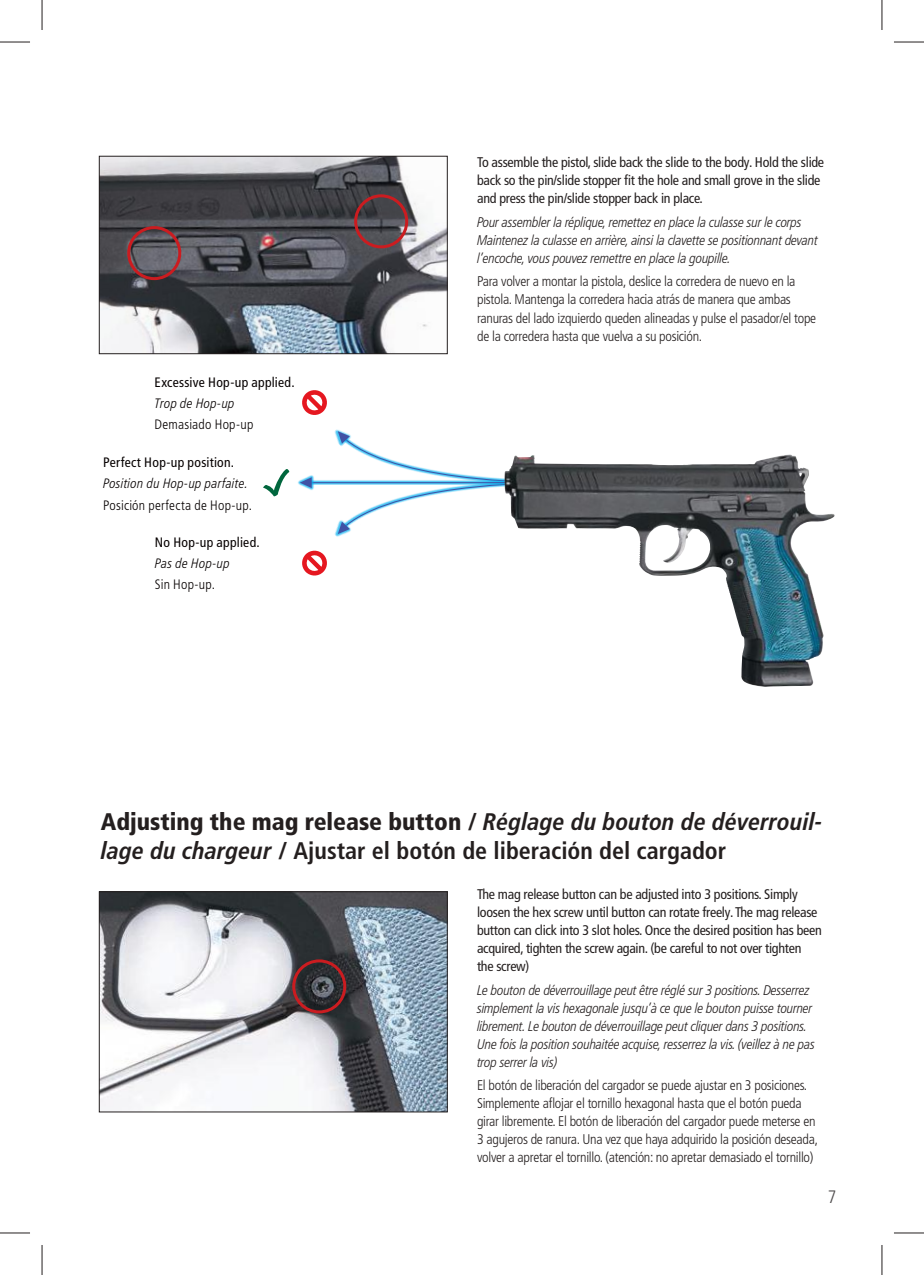
<style>
.page{position:relative;width:924px;height:1275px;background:#fff}
.page>*{position:absolute;margin:0;border:0;box-sizing:border-box;transform-origin:0 0}
.t1{font:italic 700 condensed 24px/28.8px "Frutiger LT Pro";color:#241f1f}
.t2{font:300 condensed 18px "Frutiger LT Pro";color:#4e4b4c}
.t3{font:300 condensed 14px/18px "Frutiger LT Pro";letter-spacing:-.02em;color:#241f1f}
.t4{font:italic 300 condensed 14px/18px "Frutiger LT Pro";letter-spacing:-.02em;color:#241f1f}
.t5{font:condensed 14px/18px "Frutiger LT Pro";letter-spacing:-.02em;color:#241f1f}
.t6{font:condensed 13.6px "Frutiger LT Pro";letter-spacing:.02em;color:#060000}
.t7{font:300 condensed 13.6px "Frutiger LT Pro";letter-spacing:.02em;color:#060000}
.t8{font:italic 300 condensed 13.6px "Frutiger LT Pro";letter-spacing:.015em;color:#060000}
.s1{font-weight:900;font-style:normal}
.s2{font-style:normal;font-stretch:normal}
.s3{font-style:normal}
</style>
<div class="page">
<img style="left:101px;top:158px;width:344px;height:194px">
<div style="left:99px;top:156px;width:348px;height:198px;border:1px solid #241f1f"></div>
<img style="left:101px;top:893px;width:344px;height:217px">
<div style="left:99px;top:891px;width:348px;height:221px;border:1px solid #241f1f"></div>
<div style="left:354px;top:194px;width:54px;height:54px;border:3px solid #cb1c20;border-radius:50%"></div>
<div style="left:292px;top:959px;width:54px;height:54px;border:3px solid #cb1c20;border-radius:50%"></div>
<svg style="left:334px;top:429px;width:170px;height:108px"></svg>
<div style="left:308px;top:479px;width:254px;height:6px;background:#00aeef;opacity:.75"></div>
<hr style="left:311px;top:482px;width:249px;height:1px;background:#4052a5">
<div style="left:297px;top:474px;width:17px;height:17px;background:#00aeef;opacity:.75"></div>
<svg style="left:299px;top:477px;width:12px;height:11px"></svg>
<svg style="left:302px;top:390px;width:25px;height:25px"></svg>
<svg style="left:302px;top:551px;width:25px;height:24px"></svg>
<svg style="left:263px;top:469px;width:26px;height:27px"></svg>
<img style="left:504px;top:455px;width:280px;height:136px">
<div style="left:127px;top:226px;width:54px;height:54px;border:3px solid #cb1c20;border-radius:50%"></div>
<hr style="left:0;top:42px;width:30px;height:1px;background:#241f1f">
<hr style="left:893px;top:42px;width:30px;height:1px;background:#241f1f">
<hr style="left:0;top:1232px;width:30px;height:1px;background:#241f1f">
<hr style="left:893px;top:1232px;width:30px;height:1px;background:#241f1f">
<hr style="left:42px;top:0;width:1px;height:30px;background:#241f1f">
<hr style="left:42px;top:1245px;width:1px;height:30px;background:#241f1f">
<hr style="left:881px;top:0;width:1px;height:30px;background:#241f1f">
<hr style="left:881px;top:1245px;width:1px;height:30px;background:#241f1f">
<p class="t6" style="left:154px;top:374px;width:141px">Excessive Hop-up applied.</p>
<p class="t8" style="left:154px;top:395px;width:81px">Trop de Hop-up</p>
<p class="t7" style="left:154px;top:416px;width:100px">Demasiado Hop-up</p>
<p class="t6" style="left:103px;top:454px;width:133px">Perfect Hop-up position.</p>
<p class="t8" style="left:103px;top:476px;width:146px">Position du Hop-up parfaite.</p>
<p class="t7" style="left:103px;top:497px;width:150px">Posición perfecta de Hop-up.</p>
<p class="t6" style="left:155px;top:534px;width:106px">No Hop-up applied.</p>
<p class="t8" style="left:155px;top:556px;width:76px">Pas de Hop-up</p>
<p class="t7" style="left:155px;top:577px;width:62px">Sin Hop-up.</p>
<p class="t5" style="left:477px;top:153px;width:348px">To assemble the pistol, slide back the slide to the body. Hold the slide back so the pin/slide stopper fit the hole and small grove in the slide and press the pin/slide stopper back in place.</p>
<p class="t4" style="left:477px;top:213px;width:342px">Pour assembler la réplique, remettez en place la culasse sur le corps<br>Maintenez la culasse en arrière, ainsi la clavette se positionnant devant l’encoche, vous pouvez remettre en place la goupille.</p>
<p class="t3" style="left:477px;top:273px;width:340px">Para volver a montar la pistola, deslice la corredera de nuevo en la pistola. Mantenga la corredera hacia atrás de manera que ambas ranuras del lado izquierdo queden alineadas y pulse el pasador/el tope de la corredera hasta que vuelva a su posición.</p>
<h1 class="t1" style="left:101px;top:807px;width:722px"><span class="s1">Adjusting the mag release button</span> <span class="s2">/</span> Réglage du bouton de déverrouil&shy;lage du chargeur <span class="s2">/</span> <span class="s3">Ajustar el botón de liberación del cargador</span></h1>
<p class="t5" style="left:477px;top:885px;width:346px">The mag release button can be adjusted into 3 positions. Simply loosen the hex screw until button can rotate freely. The mag release button can click into 3 slot holes. Once the desired position has been acquired, tighten the screw again. (be careful to not over tighten<br>the screw)</p>
<p class="t4" style="left:477px;top:981px;width:339px">Le bouton de déverrouillage peut être réglé sur 3 positions. Desserrez simplement la vis hexagonale jusqu’à ce que le bouton puisse tourner librement. Le bouton de déverrouillage peut cliquer dans 3 positions.<br>Une fois la position souhaitée acquise, resserrez la vis. (veillez à ne pas trop serrer la vis)</p>
<p class="t3" style="left:477px;top:1076px;width:342px">El botón de liberación del cargador se puede ajustar en 3 posiciones.<br>Simplemente aflojar el tornillo hexagonal hasta que el botón pueda girar libremente. El botón de liberación del cargador puede meterse en 3 agujeros de ranura. Una vez que haya adquirido la posición deseada, volver a apretar el tornillo. (atención: no apretar demasiado el tornillo)</p>
<p class="t2" style="left:827px;top:1186px;width:10px">7</p>
</div>
